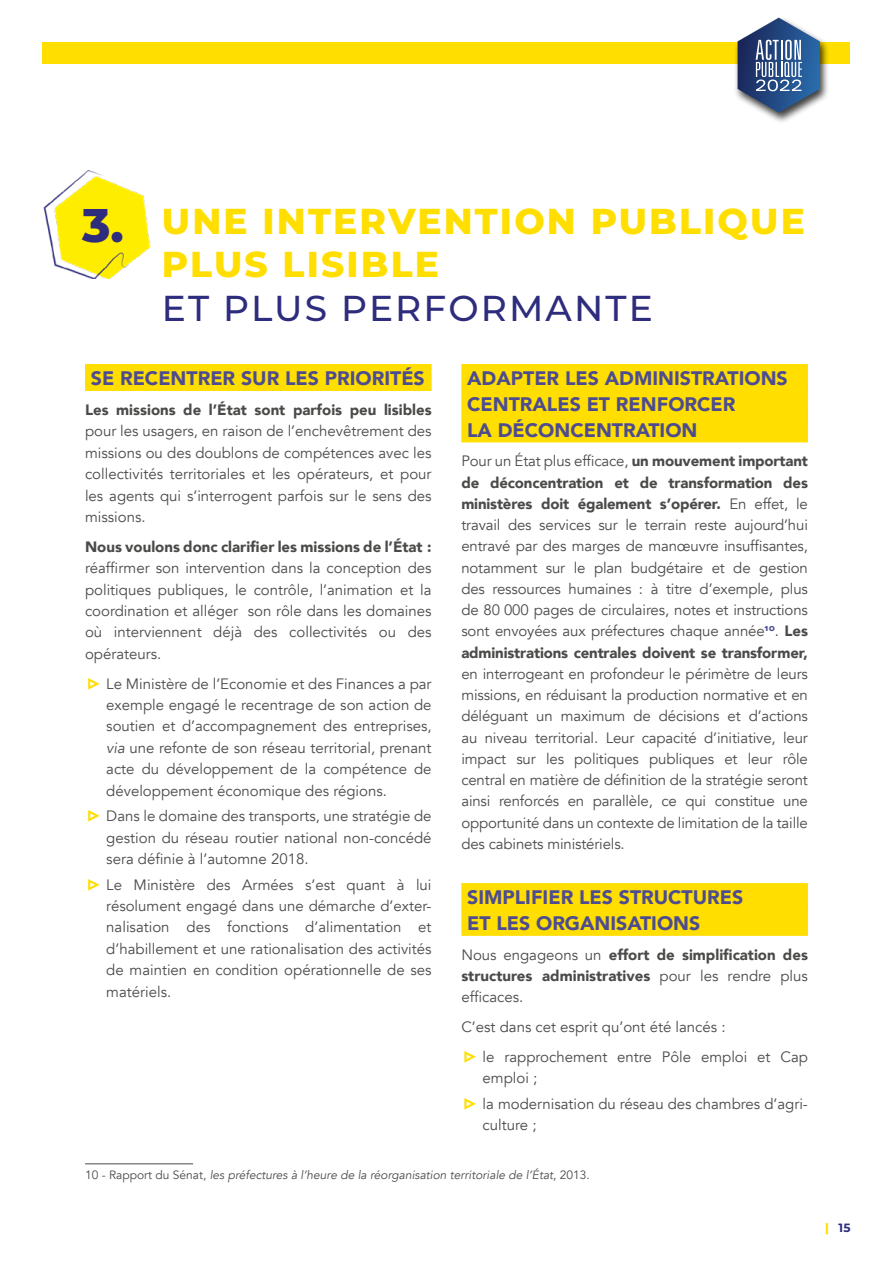
<style>
.page{position:relative;width:893px;height:1263px;background:#fff}
.page>*{position:absolute;margin:0;border:0;box-sizing:border-box;transform-origin:0 0}
.t1{font:800 36px/43.5px "Montserrat";letter-spacing:.06em;color:#ffde00}
.t2{font:500 36px "Montserrat";letter-spacing:.06em;color:#2e2c7d}
.t3{font:900 19.5px/25.8px "Avenir";color:#4d4c91}
.t4{font:15px/21.3px "Avenir";color:#4a4a49;text-align:justify}
.t5{font:900 15px/21.3px "Avenir";color:#4a4a49;text-align:justify}
.t6{font:italic 12px "Avenir";color:#4a4a49}
.t7{font:700 12px "Montserrat";color:#2e2c7d}
.s1{font-size:47.1px;color:#2e2c7d}
.s2{font-family:"Montserrat";font-weight:800;font-size:27px;color:#ffde00}
.s3{font-style:italic}
.s4{font-weight:900}
.s5{font-weight:400}
.s6{font-style:normal}
.s7{font-weight:800;color:#ffde00}
</style>
<div class="page">
<div style="left:43px;top:43px;width:807px;height:21px;background:#ffde00"></div>
<div style="left:733px;top:16px;width:96px;height:108px;background:#000;opacity:.75"></div>
<svg style="left:738px;top:18px;width:82px;height:95px"></svg>
<div style="left:85px;top:364px;width:347px;height:27px;background:#ffde00"></div>
<hr style="left:85px;top:1163px;width:108px;height:1px;background:#4a4a49">
<div style="left:461px;top:364px;width:347px;height:27px;background:#ffde00"></div>
<div style="left:461px;top:390px;width:347px;height:27px;background:#ffde00"></div>
<div style="left:461px;top:415px;width:347px;height:27px;background:#ffde00"></div>
<div style="left:461px;top:883px;width:347px;height:27px;background:#ffde00"></div>
<div style="left:461px;top:909px;width:347px;height:27px;background:#ffde00"></div>
<img style="left:43px;top:170px;width:108px;height:108px">
<h1 class="t1" style="left:162px;top:197px;width:644px;text-indent:-80px"><span class="s1">3.</span> UNE INTERVENTION PUBLIQUE<br>PLUS LISIBLE</h1>
<h1 class="t2" style="left:162px;top:283px;width:493px">ET PLUS PERFORMANTE</h1>
<h2 class="t3" style="left:91px;top:365px;width:335px">SE RECENTRER SUR LES PRIORITÉS</h2>
<p class="t5" style="left:85px;top:399px;width:348px">Les missions de l’État sont parfois peu lisibles</p>
<p class="t4" style="left:85px;top:421px;width:348px">pour les usagers, en raison de l’enchevêtrement des missions ou des doublons de compétences avec les collectivités territoriales et les opérateurs, et pour les agents qui s’interrogent parfois sur le sens des missions.</p>
<p class="t5" style="left:85px;top:536px;width:348px">Nous voulons donc clarifier les missions de l’État :</p>
<p class="t4" style="left:85px;top:558px;width:348px">réaffirmer son intervention dans la conception des politiques publiques, le contrôle, l’animation et la coordination et alléger son rôle dans les domaines où interviennent déjà des collectivités ou des opérateurs.</p>
<p class="t4" style="left:106px;top:673px;width:327px;text-indent:-21px"><span class="s2">▷</span> Le Ministère de l’Economie et des Finances a par exemple engagé le recentrage de son action de soutien et d’accompagnement des entreprises, <span class="s3">via</span> une refonte de son réseau territorial, prenant acte du développement de la compétence de développement économique des régions.</p>
<p class="t4" style="left:106px;top:806px;width:327px;text-indent:-21px"><span class="s2">▷</span> Dans le domaine des transports, une stratégie de gestion du réseau routier national non-concédé sera définie à l’automne 2018.</p>
<p class="t4" style="left:106px;top:874px;width:327px;text-indent:-21px"><span class="s2">▷</span> Le Ministère des Armées s’est quant à lui résolument engagé dans une démarche d’exter&shy;nalisation des fonctions d’alimentation et d’habillement et une rationalisation des activités de maintien en condition opérationnelle de ses matériels.</p>
<h2 class="t3" style="left:467px;top:365px;width:322px">ADAPTER LES ADMINISTRATIONS<br>CENTRALES ET RENFORCER<br>LA DÉCONCENTRATION</h2>
<p class="t4" style="left:461px;top:451px;width:348px">Pour un État plus efficace, <span class="s4">un mouvement important de déconcentration et de transformation des ministères doit également s’opérer.</span> En effet, le travail des services sur le terrain reste aujourd’hui entravé par des marges de manœuvre insuffisantes, notamment sur le plan budgétaire et de gestion des ressources humaines : à titre d’exemple, plus de 80 000 pages de circulaires, notes et instructions sont envoyées aux préfectures chaque année<sup>10</sup>. <span class="s4">Les administrations centrales doivent se transformer,</span></p>
<p class="t4" style="left:461px;top:663px;width:348px">en interrogeant en profondeur le périmètre de leurs missions, en réduisant la production normative et en déléguant un maximum de décisions et d’actions au niveau territorial. Leur capacité d’initiative, leur impact sur les politiques publiques et leur rôle central en matière de définition de la stratégie seront ainsi renforcés en parallèle, ce qui constitue une opportunité dans un contexte de limitation de la taille des cabinets ministériels.</p>
<h2 class="t3" style="left:467px;top:884px;width:278px">SIMPLIFIER LES STRUCTURES<br>ET LES ORGANISATIONS</h2>
<p class="t5" style="left:461px;top:943px;width:348px"><span class="s5">Nous engageons un</span> effort de simplification des structures administratives <span class="s5">pour les rendre plus efficaces.</span></p>
<p class="t4" style="left:461px;top:1012px;width:348px;line-height:29.7px">C’est dans cet esprit qu’ont été lancés :<br><span class="s2">▷</span> le rapprochement entre Pôle emploi et Cap</p>
<p class="t4" style="left:461px;top:1065px;width:348px;line-height:25.5px;text-indent:21px">emploi ;<br><span class="s2">▷</span> la modernisation du réseau des chambres d’agri-</p>
<p class="t4" style="left:483px;top:1114px;width:55px">culture ;</p>
<p class="t6" style="left:85px;top:1167px;width:506px"><span class="s6">10 - Rapport du Sénat,</span> les préfectures à l’heure de la réorganisation territoriale de l’État<span class="s6">, 2013.</span></p>
<p class="t7" style="left:825px;top:1219px;width:27px"><span class="s7">|</span> 15</p>
</div>
